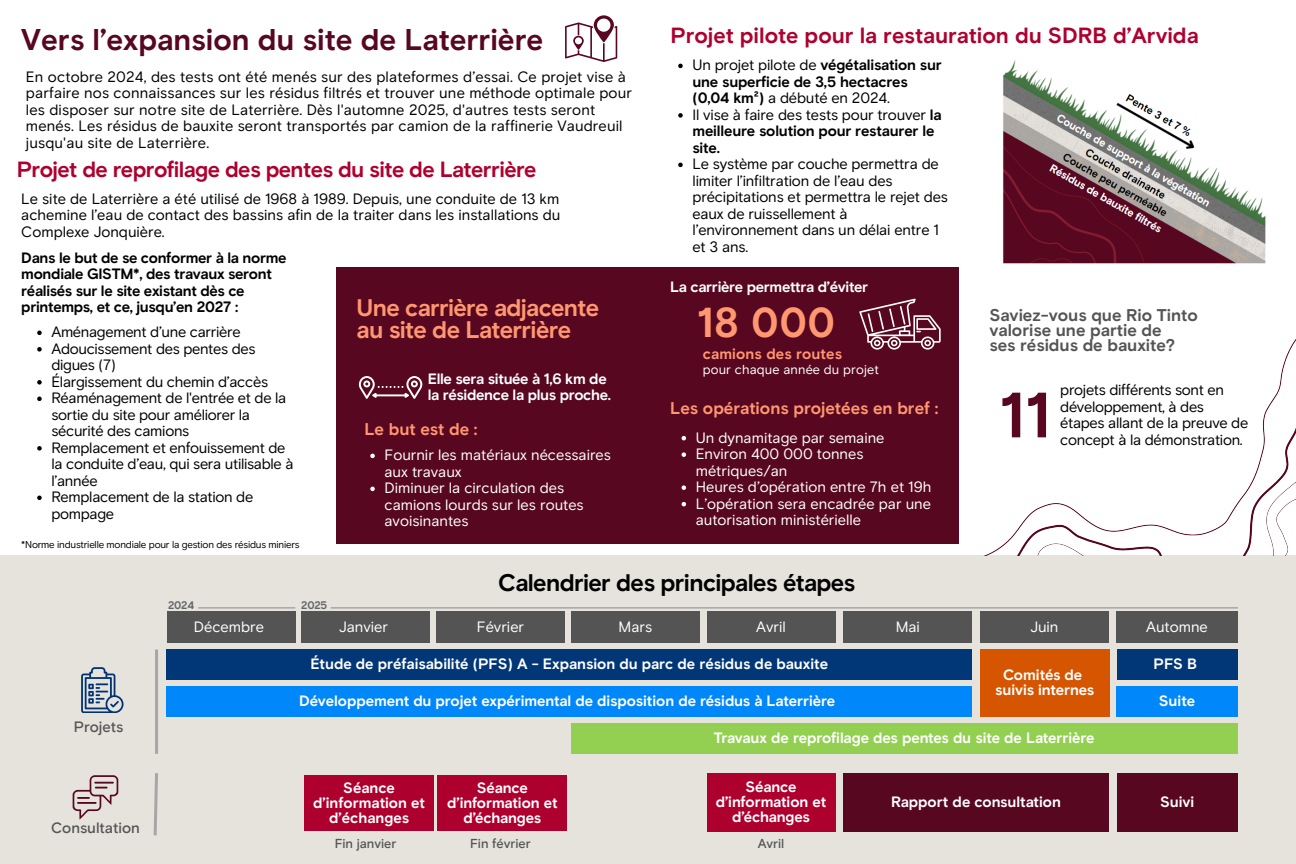
<style>
.page{position:relative;width:1296px;height:864px;background:#fff}
.page>*{position:absolute;margin:0;border:0;box-sizing:border-box;transform-origin:0 0}
.t1{font:700 63.8px "RT Basis";color:#580720}
.t2{font:700 41.8px "RT Basis";color:#ff9771}
.t3{font:700 30px "RT Basis";color:#580720}
.t4{font:700 24px/21.8px "RT Basis";letter-spacing:-.025em;color:#ff9771}
.t5{font:700 24px "RT Basis";letter-spacing:-.025em;color:#000}
.t6{font:700 22px "RT Basis";letter-spacing:-.025em;color:#ae002f}
.t7{font:700 22px "RT Basis";color:#ae002f}
.t8{font:700 17px/15px "RT Basis";color:#545454}
.t9{font:700 17px "RT Basis";color:#ff9771}
.t10{font:15px/16.5px "RT Basis";letter-spacing:-.01em;color:#000}
.t11{font:700 15px/15px "RT Basis";color:#fff;text-align:center}
.t12{font:15px/16.5px "RT Basis";letter-spacing:.01em;color:#000}
.t13{font:15px/16.5px "RT Basis";color:#fff}
.t14{font:700 15px/16.5px "RT Basis";letter-spacing:-.02em;color:#000}
.t15{font:700 15px/16.5px "RT Basis";letter-spacing:-.02em;color:#fff}
.t16{font:500 15px "RT Basis";color:#545454}
.t17{font:700 15px "RT Basis";letter-spacing:.01em;color:#ff9771}
.t18{font:500 13px "RT Basis";color:#545454}
.t19{font:13px "RT Basis";letter-spacing:.01em;color:#fff}
.t20{font:700 11px "RT Basis";letter-spacing:-.02em;color:#63666a}
.t21{font:10px "RT Basis";letter-spacing:-.02em;color:#000}
.s1{font-weight:400}
</style>
<div class="page">
<div style="left:337px;top:267px;width:622px;height:277px;background:#580720"></div>
<svg style="left:565px;top:15px;width:52px;height:47px"></svg>
<svg style="left:359px;top:376px;width:63px;height:23px"></svg>
<div style="left:0;top:556px;width:1296px;height:308px;background:#e6e3dd"></div>
<div style="left:167px;top:611px;width:128px;height:32px;background:#545454"></div>
<div style="left:301px;top:611px;width:129px;height:32px;background:#545454"></div>
<div style="left:436px;top:611px;width:129px;height:32px;background:#545454"></div>
<div style="left:571px;top:611px;width:129px;height:32px;background:#545454"></div>
<div style="left:707px;top:611px;width:129px;height:32px;background:#545454"></div>
<div style="left:843px;top:611px;width:129px;height:32px;background:#545454"></div>
<div style="left:980px;top:611px;width:129px;height:32px;background:#545454"></div>
<div style="left:1116px;top:611px;width:122px;height:32px;background:#545454"></div>
<hr style="left:155px;top:650px;width:3px;height:104px;background:#a6a6a6">
<svg style="left:153px;top:773px;width:5px;height:63px"></svg>
<div style="left:167px;top:650px;width:805px;height:30px;background:#013776"></div>
<div style="left:305px;top:775px;width:129px;height:56px;background:#ae002f"></div>
<div style="left:167px;top:686px;width:805px;height:31px;background:#0087fa"></div>
<div style="left:438px;top:775px;width:129px;height:56px;background:#ae002f"></div>
<div style="left:571px;top:723px;width:667px;height:31px;background:#93d051"></div>
<div style="left:707px;top:773px;width:128px;height:58px;background:#ae002f"></div>
<div style="left:843px;top:773px;width:266px;height:58px;background:#580720"></div>
<svg style="left:81px;top:667px;width:43px;height:46px"></svg>
<svg style="left:73px;top:775px;width:45px;height:44px"></svg>
<hr style="left:198px;top:607px;width:97px;height:2px;background:#a6a6a6">
<hr style="left:331px;top:607px;width:907px;height:2px;background:#a6a6a6">
<div style="left:1117px;top:650px;width:121px;height:30px;background:#013776"></div>
<div style="left:1116px;top:686px;width:122px;height:31px;background:#0087fa"></div>
<div style="left:980px;top:650px;width:129px;height:67px;background:#d65500"></div>
<img style="left:1003px;top:60px;width:263px;height:197px">
<svg style="left:678px;top:64px;width:5px;height:4px"></svg>
<svg style="left:678px;top:113px;width:5px;height:5px"></svg>
<svg style="left:678px;top:163px;width:5px;height:4px"></svg>
<svg style="left:37px;top:331px;width:5px;height:4px"></svg>
<svg style="left:37px;top:347px;width:5px;height:5px"></svg>
<svg style="left:37px;top:380px;width:5px;height:5px"></svg>
<svg style="left:37px;top:397px;width:5px;height:4px"></svg>
<svg style="left:37px;top:446px;width:5px;height:5px"></svg>
<svg style="left:37px;top:496px;width:5px;height:4px"></svg>
<svg style="left:370px;top:454px;width:5px;height:4px"></svg>
<svg style="left:370px;top:487px;width:5px;height:4px"></svg>
<svg style="left:682px;top:436px;width:4px;height:4px"></svg>
<svg style="left:682px;top:452px;width:4px;height:5px"></svg>
<svg style="left:682px;top:485px;width:4px;height:5px"></svg>
<svg style="left:682px;top:502px;width:4px;height:4px"></svg>
<div style="left:1117px;top:773px;width:121px;height:58px;background:#580720"></div>
<img style="left:765px;top:257px;width:531px;height:299px">
<p class="t3" style="left:21px;top:21px;width:524px">Vers l’expansion du site de Laterrière</p>
<p class="t7" style="left:670px;top:22px;width:530px">Projet pilote pour la restauration du SDRB d’Arvida</p>
<p class="t12" style="left:26px;top:68px;width:607px">En octobre 2024, des tests ont été menés sur des plateformes d’essai. Ce projet vise à parfaire nos connaissances sur les résidus filtrés et trouver une méthode optimale pour les disposer sur notre site de Laterrière. Dès l'automne 2025, d'autres tests seront menés. Les résidus de bauxite seront transportés par camion de la raffinerie Vaudreuil jusqu'au site de Laterrière.</p>
<p class="t14" style="left:692px;top:57px;width:251px"><span class="s1">Un projet pilote de</span> végétalisation sur une superficie de 3,5 hectacres (0,04 km²) <span class="s1">a débuté en 2024.</span></p>
<p class="t14" style="left:692px;top:106px;width:251px"><span class="s1">Il vise à faire des tests pour trouver</span> la meilleure solution pour restaurer le site.</p>
<p class="t10" style="left:692px;top:156px;width:257px">Le système par couche permettra de limiter l’infiltration de l’eau des précipitations et permettra le rejet des eaux de ruissellement à l’environnement dans un délai entre 1 et 3 ans.</p>
<p class="t6" style="left:17px;top:155px;width:521px">Projet de reprofilage des pentes du site de Laterrière</p>
<p class="t10" style="left:21px;top:190px;width:541px;text-align:justify">Le site de Laterrière a été utilisé de 1968 à 1989. Depuis, une conduite de 13 km achemine l’eau de contact des bassins afin de la traiter dans les installations du Complexe Jonquière.</p>
<p class="t14" style="left:21px;top:249px;width:267px">Dans le but de se conformer à la norme mondiale GISTM*, des travaux seront réalisés sur le site existant dès ce printemps, et ce, jusqu’en 2027 :</p>
<p class="t15" style="left:670px;top:279px;width:199px">La carrière permettra d’éviter</p>
<h4 class="t4" style="left:357px;top:297px;width:244px">Une carrière adjacente au site de Laterrière</h4>
<p class="t2" style="left:697px;top:297px;width:139px">18 000</p>
<p class="t17" style="left:703px;top:345px;width:141px">camions des routes</p>
<p class="t10" style="left:51px;top:324px;width:191px">Aménagement d’une carrière</p>
<p class="t10" style="left:51px;top:340px;width:206px">Adoucissement des pentes des digues (7)</p>
<p class="t10" style="left:51px;top:373px;width:218px">Élargissement du chemin d’accès</p>
<p class="t10" style="left:51px;top:390px;width:236px">Réaménagement de l'entrée et de la sortie du site pour améliorer la sécurité des camions</p>
<p class="t10" style="left:51px;top:439px;width:244px">Remplacement et enfouissement de la conduite d’eau, qui sera utilisable à l’année</p>
<h6 class="t10" style="left:51px;top:489px;width:203px">Remplacement de la station de pompage</h6>
<p class="t19" style="left:703px;top:362px;width:178px">pour chaque année du projet</p>
<p class="t15" style="left:428px;top:370px;width:185px">Elle sera située à 1,6 km de la résidence la plus proche.</p>
<p class="t9" style="left:670px;top:398px;width:270px">Les opérations projetées en bref :</p>
<p class="t9" style="left:364px;top:419px;width:115px">Le but est de :</p>
<p class="t13" style="left:696px;top:429px;width:190px">Un dynamitage par semaine</p>
<h3 class="t13" style="left:696px;top:446px;width:169px">Environ 400 000 tonnes métriques/an</h3>
<p class="t13" style="left:696px;top:479px;width:237px">Heures d’opération entre 7h et 19h</p>
<p class="t13" style="left:696px;top:495px;width:237px">L’opération sera encadrée par une autorisation ministérielle</p>
<p class="t13" style="left:385px;top:447px;width:228px">Fournir les matériaux nécessaires aux travaux</p>
<p class="t13" style="left:385px;top:480px;width:201px">Diminuer la circulation des camions lourds sur les routes avoisinantes</p>
<h6 class="t21" style="left:21px;top:538px;width:280px">*Norme industrielle mondiale pour la gestion des résidus miniers</h6>
<p class="t20" style="left:168px;top:598px;width:28px">2024</p>
<h3 class="t20" style="left:301px;top:598px;width:28px">2025</h3>
<h6 class="t5" style="left:498px;top:568px;width:359px">Calendrier des principales étapes</h6>
<h6 class="t8" style="left:989px;top:308px;width:210px">Saviez-vous que Rio Tinto valorise une partie de<br>ses résidus de bauxite?</h6>
<h6 class="t10" style="left:1060px;top:382px;width:190px">projets différents sont en développement, à des étapes allant de la preuve de concept à la démonstration.</h6>
<h6 class="t1" style="left:1000px;top:376px;width:52px">11</h6>
<p class="t16" style="left:74px;top:717px;width:51px">Projets</p>
<p class="t16" style="left:51px;top:819px;width:90px">Consultation</p>
<p class="t13" style="left:194px;top:618px;width:72px">Décembre</p>
<h2 class="t13" style="left:339px;top:618px;width:51px">Janvier</h2>
<h3 class="t13" style="left:477px;top:618px;width:49px">Février</h3>
<p class="t13" style="left:619px;top:618px;width:35px">Mars</p>
<p class="t13" style="left:756px;top:618px;width:31px">Avril</p>
<p class="t13" style="left:896px;top:618px;width:26px">Mai</p>
<p class="t13" style="left:1030px;top:618px;width:30px">Juin</p>
<p class="t13" style="left:1146px;top:618px;width:63px">Automne</p>
<h3 class="t11" style="left:310px;top:656px;width:519px">Étude de préfaisabilité (PFS) A - Expansion du parc de résidus de bauxite</h3>
<p class="t11" style="left:1154px;top:656px;width:45px">PFS B</p>
<h6 class="t11" style="left:1159px;top:693px;width:38px">Suite</h6>
<h4 class="t11" style="left:995px;top:668px;width:101px">Comités de suivis internes</h4>
<h6 class="t11" style="left:299px;top:693px;width:538px">Développement du projet expérimental de disposition de résidus à Laterrière</h6>
<p class="t11" style="left:313px;top:780px;width:113px">Séance d’information et d’échanges</p>
<p class="t11" style="left:447px;top:780px;width:112px">Séance d’information et d’échanges</p>
<h4 class="t11" style="left:714px;top:730px;width:382px">Travaux de reprofilage des pentes du site de Laterrière</h4>
<p class="t11" style="left:716px;top:779px;width:112px">Séance d’information et d’échanges</p>
<p class="t11" style="left:891px;top:794px;width:171px">Rapport de consultation</p>
<h6 class="t18" style="left:335px;top:835px;width:63px">Fin janvier</h6>
<h1 class="t18" style="left:470px;top:835px;width:62px">Fin février</h1>
<p class="t18" style="left:758px;top:835px;width:28px">Avril</p>
<h6 class="t11" style="left:1160px;top:794px;width:36px">Suivi</h6>
</div>
